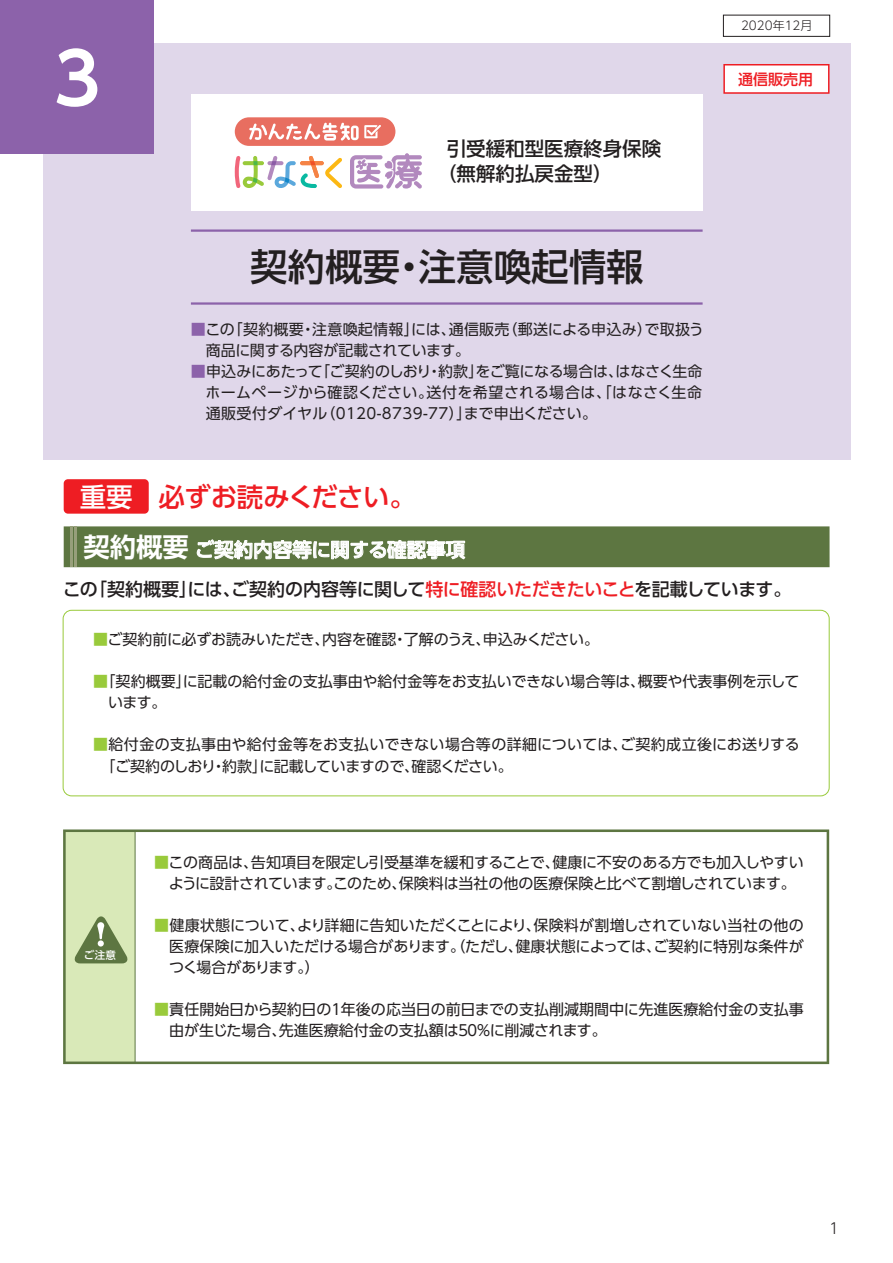
<style>
.page{position:relative;width:893px;height:1263px;background:#fff}
.page>*{position:absolute;margin:0;border:0;box-sizing:border-box;transform-origin:0 0}
.t1{font:700 70.5px "UD Shin Go Pro De";color:#fff}
.t2{font:500 37.5px "UD Shin Go Pro";color:#231f20}
.t3{font:500 26.4px "UD Shin Go Pro";letter-spacing:-.01em;color:#ee1d23}
.t4{font:500 19.5px/25.5px "UD Shin Go Pro";color:#231f20}
.t5{font:500 19.5px "UD Shin Go Pro";color:#fff}
.t6{font:500 18px "UD Shin Go Pro";letter-spacing:-.02em;color:#231f20}
.t7{font:15px/21px "UD Shin Go Pro";color:#231f20}
.t8{font:500 15px "UD Shin Go Pro";color:#ee1d23}
.t9{font:300 15px "UD Shin Go Pro";color:#231f20}
.t10{font:300 12px "UD Shin Go Pro";color:#231f20}
.t11{font:500 10.5px "UD Shin Go Pro";color:#fff}
.s1{color:#8c62aa}
.s2{color:#fff}
.s3{font-family:"UD Shin Go Pro De";font-weight:700;font-size:26.4px}
.s4{color:#ee1d23}
.s5{color:#99ca3b}
</style>
<div class="page">
<div style="left:43px;top:43px;width:808px;height:416px;background:#e0d7ea"></div>
<div style="left:64px;top:479px;width:85px;height:35px;background:#ee1d23;border-radius:4px"></div>
<div style="left:0;top:0;width:153px;height:153px;background:#8c62aa"></div>
<div style="left:723px;top:15px;width:107px;height:22px;background:#fff;border:1px solid #231f20"></div>
<svg style="left:63px;top:829px;width:766px;height:235px"></svg>
<div style="left:64px;top:526px;width:766px;height:41px;background:#5d7641"></div>
<hr style="left:71px;top:526px;width:2px;height:41px;background:#979f7a">
<hr style="left:75px;top:526px;width:2px;height:41px;background:#979f7a">
<svg style="left:197px;top:539px;width:268px;height:20px"></svg>
<div style="left:63px;top:610px;width:766px;height:186px;border:1px solid #99ca3b;border-radius:9px"></div>
<hr style="left:135px;top:831px;width:1px;height:233px;background:#5d7641">
<hr style="left:191px;top:229px;width:512px;height:3px;background:#8c62aa">
<div style="left:191px;top:95px;width:512px;height:116px;background:#fff"></div>
<hr style="left:191px;top:302px;width:512px;height:3px;background:#8c62aa">
<svg style="left:73px;top:915px;width:56px;height:48px"></svg>
<svg style="left:723px;top:64px;width:106px;height:30px"></svg>
<svg style="left:350px;top:153px;width:72px;height:36px"></svg>
<div style="left:235px;top:117px;width:160px;height:29px;background:#e86e60;border-radius:14px"></div>
<svg style="left:249px;top:123px;width:132px;height:18px"></svg>
<svg style="left:235px;top:156px;width:107px;height:32px"></svg>
<h1 class="t1" style="left:54px;top:22px;width:48px">3</h1>
<h3 class="t4" style="left:437px;top:135px;width:226px;text-indent:10px">引受緩和型医療終身保険（無解約払戻金型）</h3>
<h2 class="t2" style="left:250px;top:237px;width:395px">契約概要・注意喚起情報</h2>
<p class="t7" style="left:206px;top:318px;width:499px;text-indent:-15px"><span class="s1">■</span>この「契約概要・注意喚起情報」には、通信販売（郵送による申込み）で取扱う商品に関する内容が記載されています。</p>
<p class="t7" style="left:205px;top:360px;width:499px;text-align:justify;text-indent:-15px"><span class="s1">■</span>申込みにあたって「ご契約のしおり・約款」をご覧になる場合は、はなさく生命ホームページから確認ください。送付を希望される場合は、「はなさく生命通販受付ダイヤル（0120-8739-77）」まで申出ください。</p>
<h3 class="t3" style="left:80px;top:476px;width:337px"><span class="s2">重要</span> 必ずお読みください。</h3>
<h3 class="t5" style="left:83px;top:534px;width:383px"><span class="s3">契約概要</span>ご契約内容等に関する確認事項</h3>
<p class="t10" style="left:741px;top:16px;width:73px">2020年12月</p>
<p class="t8" style="left:738px;top:67px;width:76px">通信販売用</p>
<p class="t6" style="left:63px;top:575px;width:730px">この「契約概要」には、ご契約の内容等に関して<span class="s4">特に確認いただきたいこと</span>を記載しています。</p>
<p class="t7" style="left:93px;top:629px;width:507px"><span class="s5">■</span>ご契約前に必ずお読みいただき、内容を確認・了解のうえ、申込みください。</p>
<p class="t7" style="left:108px;top:671px;width:693px;text-indent:-15px"><span class="s5">■</span>「契約概要」に記載の給付金の支払事由や給付金等をお支払いできない場合等は、概要や代表事例を示しています。</p>
<p class="t7" style="left:101px;top:734px;width:701px;text-indent:-8px"><span class="s5">■</span>給付金の支払事由や給付金等をお支払いできない場合等の詳細については、ご契約成立後にお送りする「ご契約のしおり・約款」に記載していますので、確認ください。</p>
<p class="t11" style="left:84px;top:946px;width:34px">ご注意</p>
<p class="t7" style="left:154px;top:851px;width:651px;text-align:center"><span class="s5">■</span>この商品は、告知項目を限定し引受基準を緩和することで、健康に不安のある方でも加入しやすいように設計されています。このため、保険料は当社の他の医療保険と比べて割増しされています。</p>
<p class="t7" style="left:169px;top:914px;width:636px;text-align:justify;text-indent:-15px"><span class="s5">■</span>健康状態について、より詳細に告知いただくことにより、保険料が割増しされていない当社の他の医療保険に加入いただける場合があります。（ただし、健康状態によっては、ご契約に特別な条件がつく場合があります。）</p>
<p class="t7" style="left:169px;top:998px;width:636px;text-indent:-15px"><span class="s5">■</span>責任開始日から契約日の１年後の応当日の前日までの支払削減期間中に先進医療給付金の支払事由が生じた場合、先進医療給付金の支払額は５０％に削減されます。</p>
<p class="t9" style="left:829px;top:1216px;width:11px">1</p>
</div>
